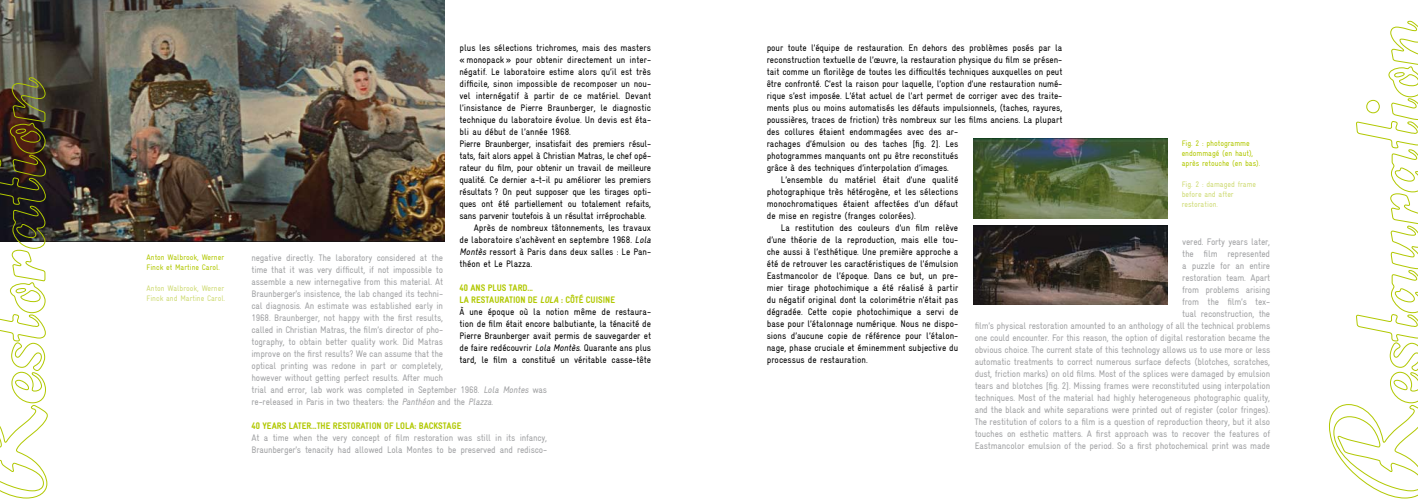
<style>
.page{position:relative;width:1418px;height:499px;background:#fff}
.page>*{position:absolute;margin:0;border:0;box-sizing:border-box;transform-origin:0 0}
.t1{font:condensed 9.5px/12px "Gravur";color:#000}
.t2{font:condensed 9.5px/12px "Gravur";letter-spacing:-.02em;color:#a1a2a4}
.t3{font:condensed 9.5px "Gravur";letter-spacing:-.02em;color:#000}
.t4{font:900 condensed 9.5px "Gravur";color:#b1c800}
.t5{font:condensed 8px/10px "Gravur";color:#b1c800}
.t6{font:condensed 8px/10px "Gravur";color:#cfdb75}
.s1{font-style:italic}
.s2{font-weight:900;color:#b1c800}
.s3{font-weight:900;font-style:italic;color:#b1c800}
.s4{font-size:9.2px}
</style>
<div class="page">
<img style="left:973px;top:139px;width:194px;height:79px">
<img style="left:0;top:0;width:444px;height:242px">
<img style="left:973px;top:225px;width:194px;height:80px">
<svg style="left:1329px;top:21px;width:88px;height:477px"></svg>
<svg style="left:0;top:77px;width:48px;height:421px"></svg>
<p class="t5" style="left:146px;top:252px;width:79px">Anton Walbrook, Werner<br>Finck et Martine Carol.</p>
<p class="t6" style="left:146px;top:284px;width:80px">Anton Walbrook, Werner<br>Finck and Martine Carol.</p>
<p class="t1" style="left:459px;top:42px;width:193px">plus les sélections trichromes, mais des masters</p>
<p class="t1" style="left:459px;top:54px;width:193px">«monopack» pour obtenir directement un inter-</p>
<p class="t1" style="left:459px;top:66px;width:193px">négatif. Le laboratoire estime alors qu’il est très</p>
<p class="t1" style="left:459px;top:78px;width:193px">difficile, sinon impossible de recomposer un nou-</p>
<p class="t1" style="left:459px;top:90px;width:193px">vel internégatif à partir de ce matériel. Devant</p>
<p class="t1" style="left:459px;top:102px;width:193px">l’insistance de Pierre Braunberger, le diagnostic</p>
<p class="t1" style="left:459px;top:114px;width:193px">technique du laboratoire évolue. Un devis est éta-</p>
<p class="t1" style="left:459px;top:126px;width:113px">bli au début de l’année 1968.</p>
<p class="t3" style="left:459px;top:138px;width:193px">Pierre Braunberger, insatisfait des premiers résul-</p>
<p class="t3" style="left:459px;top:150px;width:193px">tats, fait alors appel à Christian Matras, le chef opé-</p>
<p class="t3" style="left:459px;top:162px;width:193px">rateur du film, pour obtenir un travail de meilleure</p>
<p class="t3" style="left:459px;top:174px;width:193px">qualité. Ce dernier a-t-il pu améliorer les premiers</p>
<p class="t3" style="left:459px;top:186px;width:193px">résultats ? On peut supposer que les tirages opti-</p>
<p class="t3" style="left:459px;top:198px;width:193px">ques ont été partiellement ou totalement refaits,</p>
<p class="t3" style="left:459px;top:210px;width:188px">sans parvenir toutefois à un résultat irréprochable.</p>
<p class="t1" style="left:473px;top:222px;width:179px">Après de nombreux tâtonnements, les travaux</p>
<p class="t1" style="left:459px;top:234px;width:195px">de laboratoire s’achèvent en septembre 1968. <span class="s1">Lola</span></p>
<p class="t1" style="left:459px;top:246px;width:193px"><span class="s1">Montès</span> ressort à Paris dans deux salles : Le Pan-</p>
<p class="t1" style="left:459px;top:258px;width:74px">théon et Le Plazza.</p>
<p class="t1" style="left:459px;top:282px;width:193px"><span class="s2">40 ANS PLUS TARD...<br>LA RESTAURATION DE</span> <span class="s3">LOLA</span> <span class="s2">: CÔTÉ CUISINE<br></span><span class="s4">À</span> une époque où la notion même de restaura&shy;tion de film était encore balbutiante, la ténacité de Pierre Braunberger avait permis de sauvegarder et de faire redécouvrir <span class="s1">Lola Montès</span>. Quarante ans plus tard, le film a constitué un véritable casse-tête</p>
<p class="t2" style="left:251px;top:252px;width:297px">negative directly. The laboratory considered at the<br>time that it was very difficult, if not impossible to<br>assemble a new internegative from this material. At<br>Braunberger’s insistence, the lab changed its techni-<br>cal diagnosis. An estimate was established early in<br>1968. Braunberger, not happy with the first results,<br>called in Christian Matras, the film’s director of pho-<br>tography, to obtain better quality work. Did Matras<br>improve on the first results? We can assume that the<br>optical printing was redone in part or completely,<br>however without getting perfect results. After much<br>trial and error, lab work was completed in September 1968. <span class="s1">Lola Montes</span> was re-released in Paris in two theaters: the <span class="s1">Panthéon</span> and the <span class="s1">Plazza</span>.</p>
<p class="t4" style="left:251px;top:421px;width:211px">40 YEARS LATER...THE RESTORATION OF LOLA: BACKSTAGE</p>
<p class="t2" style="left:251px;top:432px;width:297px">At a time when the very concept of film restoration was still in its infancy,<br>Braunberger’s tenacity had allowed Lola Montes to be preserved and redisco-</p>
<p class="t1" style="left:766px;top:42px;width:297px">pour toute l’équipe de restauration. En dehors des problèmes posés par la</p>
<p class="t1" style="left:766px;top:54px;width:297px">reconstruction textuelle de l’œuvre, la restauration physique du film se présen-</p>
<p class="t1" style="left:766px;top:66px;width:297px">tait comme un florilège de toutes les difficultés techniques auxquelles on peut</p>
<p class="t1" style="left:766px;top:78px;width:297px">être confronté. C’est la raison pour laquelle, l’option d’une restauration numé-</p>
<p class="t1" style="left:766px;top:90px;width:297px">rique s’est imposée. L’état actuel de l’art permet de corriger avec des traite-</p>
<p class="t1" style="left:766px;top:102px;width:297px">ments plus ou moins automatisés les défauts impulsionnels, (taches, rayures,</p>
<p class="t1" style="left:766px;top:114px;width:297px">poussières, traces de friction) très nombreux sur les films anciens. La plupart</p>
<p class="t1" style="left:766px;top:126px;width:193px">des collures étaient endommagées avec des ar-</p>
<p class="t1" style="left:766px;top:138px;width:193px">rachages d’émulsion ou des taches [fig. 2]. Les</p>
<p class="t1" style="left:766px;top:150px;width:193px">photogrammes manquants ont pu être reconstitués</p>
<p class="t1" style="left:766px;top:162px;width:184px">grâce à des techniques d’interpolation d’images.</p>
<p class="t1" style="left:781px;top:174px;width:179px">L’ensemble du matériel était d’une qualité</p>
<p class="t1" style="left:766px;top:186px;width:193px">photographique très hétérogène, et les sélections</p>
<p class="t1" style="left:766px;top:198px;width:193px">monochromatiques étaient affectées d’un défaut</p>
<p class="t1" style="left:766px;top:210px;width:151px">de mise en registre (franges colorées).</p>
<p class="t1" style="left:781px;top:222px;width:179px">La restitution des couleurs d’un film relève</p>
<p class="t1" style="left:766px;top:234px;width:193px">d’une théorie de la reproduction, mais elle tou-</p>
<p class="t1" style="left:766px;top:246px;width:193px">che aussi à l’esthétique. Une première approche a</p>
<p class="t1" style="left:766px;top:258px;width:193px">été de retrouver les caractéristiques de l’émulsion</p>
<p class="t1" style="left:766px;top:270px;width:193px">Eastmancolor de l’époque. Dans ce but, un pre-</p>
<p class="t1" style="left:766px;top:282px;width:193px">mier tirage photochimique a été réalisé à partir</p>
<p class="t1" style="left:766px;top:294px;width:193px">du négatif original dont la colorimétrie n’était pas</p>
<p class="t1" style="left:766px;top:306px;width:193px">dégradée. Cette copie photochimique a servi de</p>
<p class="t1" style="left:766px;top:318px;width:193px">base pour l’étalonnage numérique. Nous ne dispo-</p>
<p class="t1" style="left:766px;top:330px;width:193px">sions d’aucune copie de référence pour l’étalon-</p>
<p class="t1" style="left:766px;top:342px;width:193px">nage, phase cruciale et éminemment subjective du</p>
<p class="t1" style="left:766px;top:354px;width:102px">processus de restauration.</p>
<p class="t5" style="left:1181px;top:138px;width:80px">Fig. 2 : photogramme endommagé (en haut), après retouche (en bas).</p>
<p class="t6" style="left:1181px;top:179px;width:76px">Fig. 2 : damaged frame before and after restoration.</p>
<p class="t2" style="left:974px;top:236px;width:297px;text-align:right">vered. Forty years later,<br>the film represented<br>a puzzle for an entire<br>restoration team. Apart<br>from problems arising<br>from the film’s tex-<br>tual reconstruction, the<br>film’s physical restoration amounted to an anthology of all the technical problems one could encounter. For this reason, the option of digital restoration became the obvious choice. The current state of this technology allows us to use more or less automatic treatments to correct numerous surface defects (blotches, scratches, dust, friction marks) on old films. Most of the splices were damaged by emulsion tears and blotches [fig. 2]. Missing frames were reconstituted using interpolation techniques. Most of the material had highly heterogeneous photographic quality, and the black and white separations were printed out of register (color fringes).<br>The restitution of colors to a film is a question of reproduction theory, but it also touches on esthetic matters. A first approach was to recover the features of Eastmancolor emulsion of the period. So a first photochemical print was made</p>
</div>
